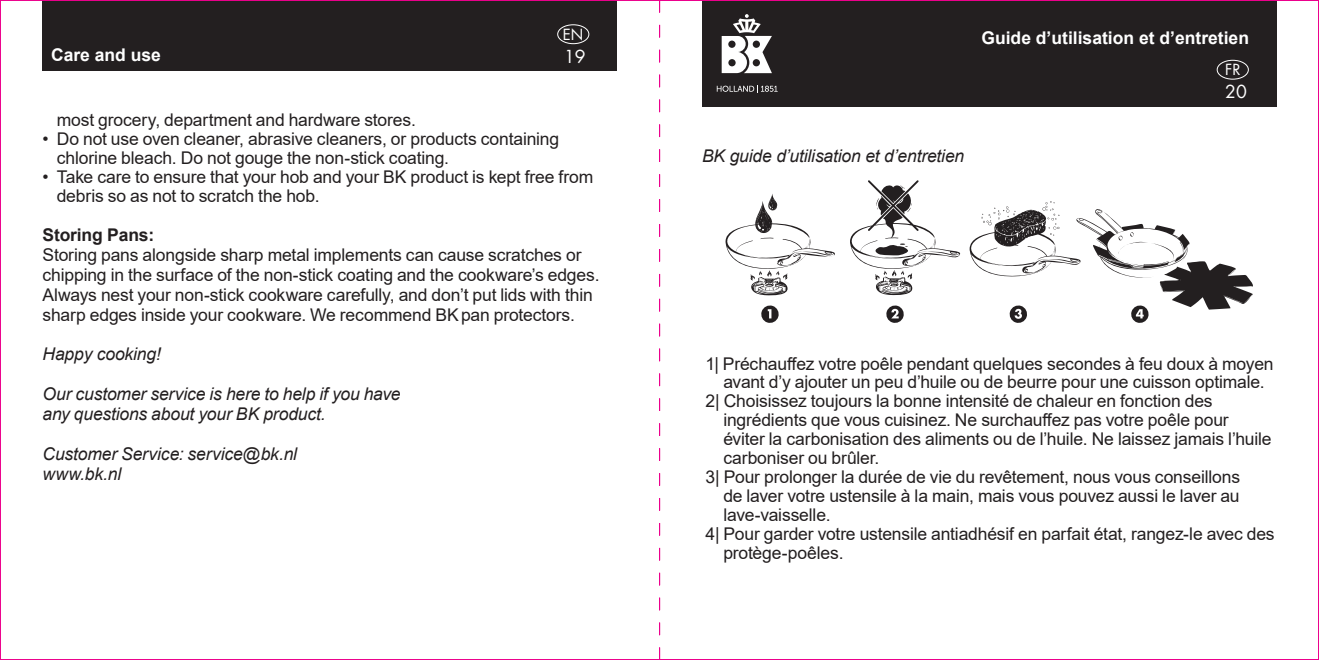
<style>
.page{position:relative;width:1319px;height:660px;background:#fff}
.page>*{position:absolute;margin:0;border:0;box-sizing:border-box;transform-origin:0 0}
.t1{font:17.5px/20px "Arial";letter-spacing:-.01em;color:#231f20}
.t2{font:italic 17.5px/20px "Arial";letter-spacing:-.01em;color:#231f20}
.t3{font:700 17.5px "Arial";color:#fff}
.t4{font:700 17.5px "Arial";letter-spacing:-.01em;color:#231f20}
.t5{font:17.5px "Futura LT";color:#fff}
.t6{font:15px "Futura LT";color:#fff}
</style>
<div class="page">
<div style="left:702px;top:0;width:574px;height:106px;background:#231f20"></div>
<div style="left:1216px;top:60px;width:32px;height:19px;border:1px solid #fff;border-radius:50%"></div>
<svg style="left:716px;top:85px;width:61px;height:8px"></svg>
<svg style="left:721px;top:14px;width:50px;height:59px"></svg>
<div style="left:43px;top:0;width:574px;height:71px;background:#231f20"></div>
<div style="left:557px;top:24px;width:32px;height:20px;border:1px solid #fff;border-radius:50%"></div>
<svg style="left:725px;top:194px;width:110px;height:102px"></svg>
<svg style="left:761px;top:305px;width:18px;height:18px"></svg>
<svg style="left:850px;top:180px;width:110px;height:115px"></svg>
<svg style="left:886px;top:305px;width:18px;height:18px"></svg>
<svg style="left:969px;top:201px;width:284px;height:122px"></svg>
<svg style="left:659px;top:0;width:1px;height:659px"></svg>
<p class="t3" style="left:51px;top:48px;width:111px">Care and use</p>
<p class="t6" style="left:562px;top:26px;width:22px">EN</p>
<p class="t5" style="left:564px;top:46px;width:23px">19</p>
<p class="t1" style="left:57px;top:112px;width:360px">most grocery, department and hardware stores.</p>
<p class="t1" style="left:57px;top:131px;width:504px;line-height:19px;text-indent:-14px">• Do not use oven cleaner, abrasive cleaners, or products containing chlorine bleach. Do not gouge the non-stick coating.</p>
<p class="t1" style="left:57px;top:169px;width:538px;line-height:19px;text-indent:-14px">• Take care to ensure that your hob and your BK product is kept free from debris so as not to scratch the hob.</p>
<p class="t4" style="left:43px;top:228px;width:113px">Storing Pans:</p>
<p class="t1" style="left:43px;top:246px;width:558px">Storing pans alongside sharp metal implements can cause scratches or chipping in the surface of the non-stick coating and the cookware’s edges.<br>Always nest your non-stick cookware carefully, and don’t put lids with thin sharp edges inside your cookware. We recommend BKpan protectors.</p>
<p class="t2" style="left:43px;top:344px;width:120px">Happy cooking!</p>
<p class="t2" style="left:43px;top:383px;width:359px">Our customer service is here to help if you have any questions about your BK product.</p>
<p class="t2" style="left:43px;top:443px;width:256px">Customer Service: service@bk.nl www.bk.nl</p>
<p class="t3" style="left:981px;top:31px;width:269px">Guide d’utilisation et d’entretien</p>
<p class="t6" style="left:1224px;top:61px;width:17px">FR</p>
<p class="t2" style="left:702px;top:145px;width:264px">BK guide d’utilisation et d’entretien</p>
<p class="t5" style="left:1224px;top:81px;width:23px">20</p>
<p class="t1" style="left:705px;top:354px;width:569px">1| Préchauffez votre poêle pendant quelques secondes à feu doux à moyen</p>
<p class="t1" style="left:723px;top:373px;width:543px">avant d’y ajouter un peu d’huile ou de beurre pour une cuisson optimale.</p>
<p class="t1" style="left:705px;top:392px;width:508px">2| Choisissez toujours la bonne intensité de chaleur en fonction des</p>
<p class="t1" style="left:723px;top:409px;width:507px">ingrédients que vous cuisinez. Ne surchauffez pas votre poêle pour</p>
<p class="t1" style="left:723px;top:430px;width:549px">éviter la carbonisation des aliments ou de l’huile. Ne laissez jamais l’huile</p>
<p class="t1" style="left:723px;top:449px;width:157px">carboniser ou brûler.</p>
<p class="t1" style="left:705px;top:468px;width:536px">3| Pour prolonger la durée de vie du revêtement, nous vous conseillons</p>
<p class="t1" style="left:723px;top:485px;width:518px">de laver votre ustensile à la main, mais vous pouvez aussi le laver au</p>
<p class="t1" style="left:723px;top:506px;width:109px">lave-vaisselle.</p>
<p class="t1" style="left:705px;top:524px;width:570px">4| Pour garder votre ustensile antiadhésif en parfait état, rangez-le avec des</p>
<p class="t1" style="left:723px;top:542px;width:122px">protège-poêles.</p>
</div>
